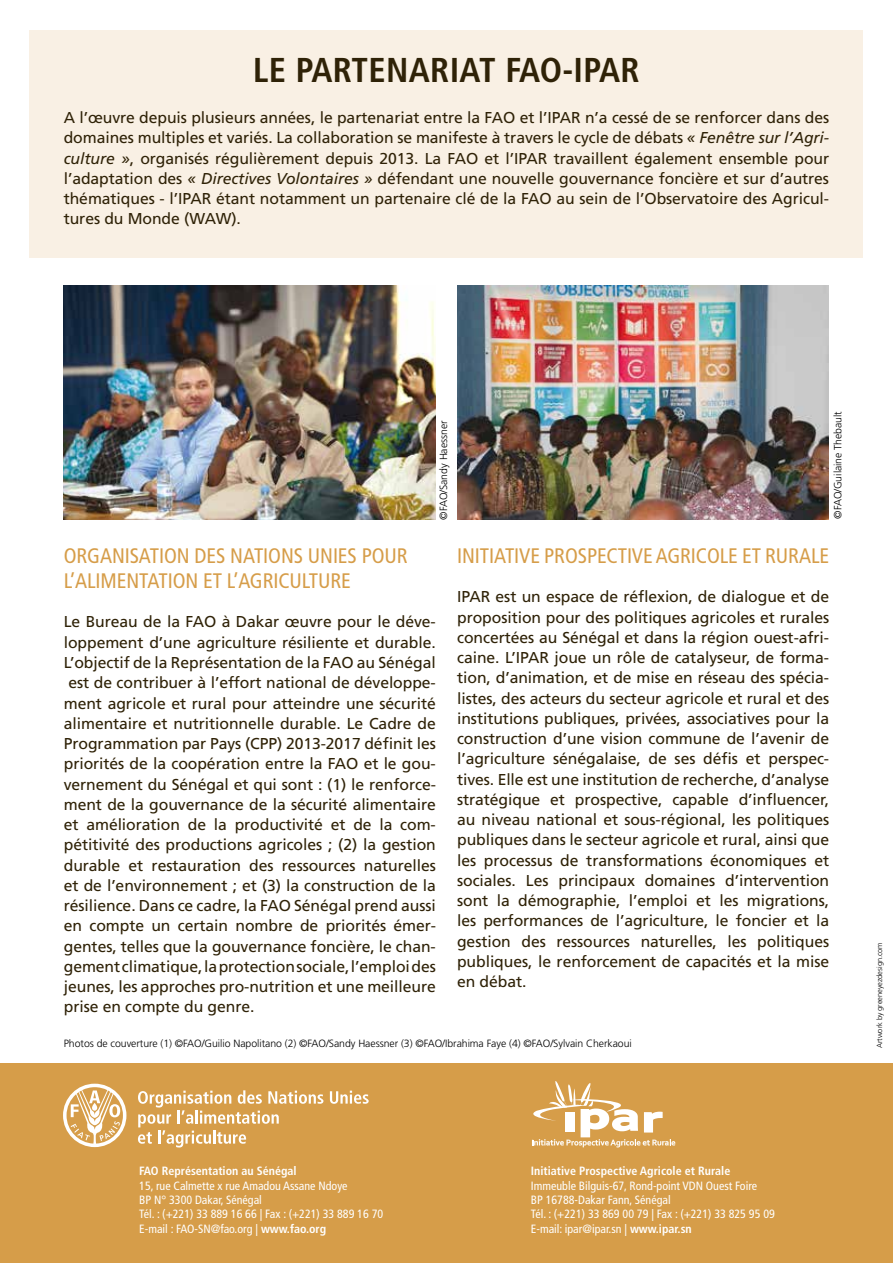
<style>
.page{position:relative;width:893px;height:1263px;background:#fff}
.page>*{position:absolute;margin:0;border:0;box-sizing:border-box;transform-origin:0 0}
.t1{font:700 condensed 34.5px "Frutiger LT Std";letter-spacing:.01em;color:#2f2207}
.t2{font:condensed 21px/25.2px "Frutiger LT Std";letter-spacing:-.005em;color:#d69d49}
.t3{font:15.75px/20.2px "Frutiger LT Std";letter-spacing:-.005em;color:#2f2207;text-align:justify}
.t4{font:condensed 12px/14.4px "Frutiger LT Std";color:#fff}
.t5{font:700 condensed 12px "Frutiger LT Std";color:#fff}
.t6{font:300 10.5px "Frutiger LT Std";letter-spacing:-.005em;color:#000}
.t7{font:300 7.5px "Frutiger LT Std";letter-spacing:-.005em;color:#000}
.s1{font-style:italic}
.s2{font-weight:700}
</style>
<div class="page">
<div style="left:0;top:1063px;width:893px;height:200px;background:#d69d49"></div>
<svg style="left:63px;top:1084px;width:63px;height:63px"></svg>
<svg style="left:330px;top:1090px;width:39px;height:14px"></svg>
<svg style="left:138px;top:1090px;width:185px;height:57px"></svg>
<svg style="left:532px;top:1081px;width:143px;height:66px"></svg>
<div style="left:30px;top:30px;width:833px;height:227px;background:#f9f0e4"></div>
<img style="left:458px;top:286px;width:371px;height:233px">
<img style="left:64px;top:286px;width:372px;height:233px">
<h1 class="t1" style="left:253px;top:50px;width:388px">Le partenariat fao-ipar</h1>
<p class="t3" style="left:64px;top:108px;width:767px">A l’œuvre depuis plusieurs années, le partenariat entre la FAO et l’IPAR n’a cessé de se renforcer dans des domaines multiples et variés. La collaboration se manifeste à travers le cycle de débats <span class="s1">« Fenêtre sur l’Agri&shy;culture »</span>, organisés régulièrement depuis 2013. La FAO et l’IPAR travaillent également ensemble pour l’adaptation des <span class="s1">« Directives Volontaires »</span> défendant une nouvelle gouvernance foncière et sur d’autres thématiques - l’IPAR étant notamment un partenaire clé de la FAO au sein de l’Observatoire des Agricul&shy;tures du Monde (WAW).</p>
<p class="t6" style="left:437px;top:520px;width:101px;rotate:-90deg">©FAO/Sandy Haessner</p>
<p class="t6" style="left:832px;top:519px;width:109px;rotate:-90deg">©FAO/Guilaine Thebault</p>
<h2 class="t2" style="left:64px;top:543px;width:345px">Organisation des nations unies pour l’alimentation et l’agriculture</h2>
<p class="t3" style="left:64px;top:612px;width:374px">Le Bureau de la FAO à Dakar œuvre pour le déve&shy;loppement d’une agriculture résiliente et durable.<br>L’objectif de la Représentation de la FAO au Sénégal est de contribuer à l’effort national de développe&shy;ment agricole et rural pour atteindre une sécurité alimentaire et nutritionnelle durable. Le Cadre de Programmation par Pays (CPP) 2013-2017 définit les priorités de la coopération entre la FAO et le gou&shy;vernement du Sénégal et qui sont : (1) le renforce&shy;ment de la gouvernance de la sécurité alimentaire et amélioration de la productivité et de la com&shy;pétitivité des productions agricoles ; (2) la gestion durable et restauration des ressources naturelles et de l’environnement ; et (3) la construction de la résilience. Dans ce cadre, la FAO Sénégal prend aussi en compte un certain nombre de priorités émer&shy;gentes, telles que la gouvernance foncière, le chan&shy;gementclimatique,laprotectionsociale,l’emploides jeunes, les approches pro-nutrition et une meilleure prise en compte du genre.</p>
<h2 class="t2" style="left:457px;top:543px;width:374px">Initiative Prospective Agricole et Rurale</h2>
<p class="t3" style="left:457px;top:587px;width:374px">IPAR est un espace de réflexion, de dialogue et de proposition pour des politiques agricoles et rurales concertées au Sénégal et dans la région ouest-afri&shy;caine. L’IPAR joue un rôle de catalyseur, de forma&shy;tion, d’animation, et de mise en réseau des spécia&shy;listes, des acteurs du secteur agricole et rural et des institutions publiques, privées, associatives pour la construction d’une vision commune de l’avenir de l’agriculture sénégalaise, de ses défis et perspec&shy;tives. Elle est une institution de recherche, d’analyse stratégique et prospective, capable d’influencer, au niveau national et sous-régional, les politiques publiques dans le secteur agricole et rural, ainsi que les processus de transformations économiques et sociales. Les principaux domaines d’intervention sont la démographie, l’emploi et les migrations, les performances de l’agriculture, le foncier et la gestion des ressources naturelles, les politiques publiques, le renforcement de capacités et la mise en débat.</p>
<p class="t6" style="left:64px;top:1038px;width:569px">Photos de couverture (1) ©FAO/Guilio Napolitano (2) ©FAO/Sandy Haessner (3) ©FAO/Ibrahima Faye (4) ©FAO/Sylvain Cherkaoui</p>
<p class="t7" style="left:875px;top:1048px;width:107px;rotate:-90deg">Artwork by greeneyezdesign.com</p>
<p class="t5" style="left:139px;top:1164px;width:159px">FAO Représentation au Sénégal</p>
<p class="t4" style="left:139px;top:1178px;width:245px">15, rue Calmette x rue Amadou Assane Ndoye<br>BP N° 3300 Dakar, Sénégal<br>Tél. : (+221) 33 889 16 66 | Fax : (+221) 33 889 16 70<br>E-mail : FAO-SN@fao.org | <span class="s2">www.fao.org</span></p>
<p class="t5" style="left:531px;top:1164px;width:201px">Initiative Prospective Agricole et Rurale</p>
<p class="t4" style="left:531px;top:1178px;width:245px">Immeuble Bilguis-67, Rond-point VDN Ouest Foire<br>BP 16788-Dakar Fann, Sénégal<br>Tél. : (+221) 33 869 00 79 | Fax : (+221) 33 825 95 09<br>E-mail: ipar@ipar.sn | <span class="s2">www.ipar.sn</span></p>
</div>
